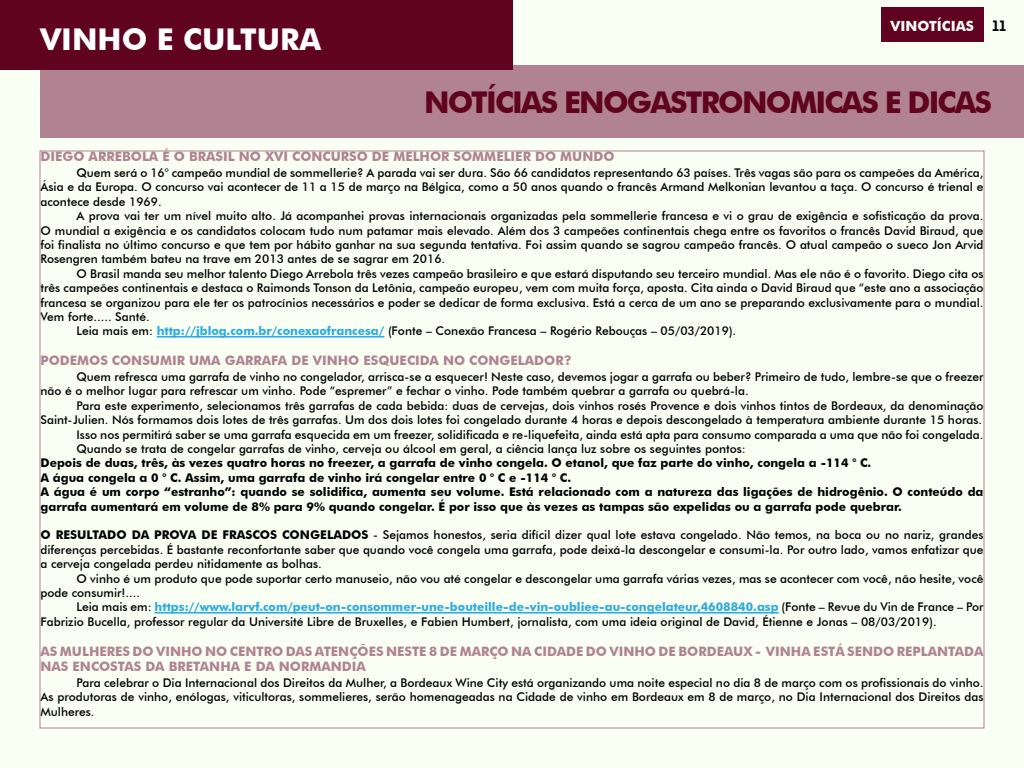
<style>
.page{position:relative;width:1024px;height:768px;background:#f9fff3}
.page>*{position:absolute;margin:0;border:0;box-sizing:border-box;transform-origin:0 0}
.t1{font:700 30px "Futura BT";color:#600320}
.t2{font:700 30px "Futura BT";color:#fff}
.t3{font:700 14px "Futura BT";color:#fff}
.t4{font:700 13px/15.6px "Futura BT";color:#b18392}
.t5{font:500 12px/14.4px "Futura BT";color:#000}
.t6{font:700 12px/14.4px "Futura BT";color:#000}
.s1{font-family:"Kontrapunkt Bob";font-size:15px;color:#000}
.s2{font-weight:700;color:#2babe2}
.s3{font-weight:700}
</style>
<div class="page">
<div style="left:881px;top:7px;width:103px;height:35px;background:#600320"></div>
<div style="left:40px;top:65px;width:984px;height:73px;background:#b18392"></div>
<hr style="left:157px;top:336px;width:227px;height:2px;background:#2babe2">
<hr style="left:155px;top:612px;width:624px;height:2px;background:#2babe2">
<div style="left:0;top:0;width:513px;height:70px;background:#600320"></div>
<h1 class="t2" style="left:40px;top:21px;width:23px">vinho</h1>
<h1 class="t2" style="left:157px;top:21px;width:47px">e cultura</h1>
<p class="t3" style="left:891px;top:18px;width:117px">vinotícias <span class="s1">11</span></p>
<h1 class="t1" style="left:424px;top:84px;width:18px">notícias</h1>
<h1 class="t1" style="left:564px;top:84px;width:22px">eno</h1>
<h1 class="t1" style="left:627px;top:84px;width:44px">gastronomicas</h1>
<h1 class="t1" style="left:885px;top:84px;width:41px">e dicas</h1>
<p class="t4" style="left:40px;top:149px;width:576px">DIEGO ARREBOLA É O BRASIL NO XVI CONCURSO DE MELHOR SOMMELIER DO MUNDO</p>
<p class="t5" style="left:40px;top:165px;width:944px;text-indent:36px">Quem será o 16° campeão mundial de sommellerie? A parada vai ser dura. São 66 candidatos representando 63 países. Três vagas são para os campeões da América, Ásia e da Europa. O concurso vai acontecer de 11 a 15 de março na Bélgica, como a 50 anos quando o francês Armand Melkonian levantou a taça. O concurso é trienal e acontece desde 1969.<br>A</p>
<p class="t5" style="left:40px;top:209px;width:945px;text-indent:48px">prova vai ter um nível muito alto. Já acompanhei provas internacionais organizadas pela sommellerie francesa e vi o grau de exigência e sofisticação da prova.<br>O mundial a exigência e os candidatos colocam tudo num patamar mais elevado. Além dos 3 campeões continentais chega entre os favoritos o francês David Biraud, que foi finalista no último concurso e que tem por hábito ganhar na sua segunda tentativa. Foi assim quando se sagrou campeão francês. O atual campeão o sueco Jon Arvid Rosengren também bateu na trave em 2013 antes de se sagrar em 2016.<br>O</p>
<p class="t5" style="left:90px;top:266px;width:895px">Brasil manda seu melhor talento Diego Arrebola três vezes campeão brasileiro e que estará disputando seu terceiro mundial. Mas ele não é o favorito. Diego cita os</p>
<p class="t5" style="left:40px;top:281px;width:945px">três campeões continentais e destaca o Raimonds Tonson da Letônia, campeão europeu, vem com muita força, aposta. Cita ainda o David Biraud que “este ano a associação</p>
<p class="t5" style="left:40px;top:295px;width:944px">francesa se organizou para ele ter os patrocínios necessários e poder se dedicar de forma exclusiva. Está a cerca de um ano se preparando exclusivamente para o mundial.</p>
<p class="t5" style="left:40px;top:309px;width:111px">Vem forte..... Santé.</p>
<p class="t5" style="left:76px;top:324px;width:661px">Leia mais em: <span class="s2">http://jblog.com.br/conexaofrancesa/</span> (Fonte – Conexão Francesa – Rogério Rebouças – 05/03/2019).</p>
<p class="t4" style="left:40px;top:353px;width:533px">PODEMOS CONSUMIR UMA GARRAFA DE VINHO ESQUECIDA NO CONGELADOR?</p>
<p class="t5" style="left:40px;top:369px;width:945px;text-indent:36px">Quem refresca uma garrafa de vinho no congelador, arrisca-se a esquecer! Neste caso, devemos jogar a garrafa ou beber? Primeiro de tudo, lembre-se que o freezer não é o melhor lugar para refrescar um vinho. Pode “espremer” e fechar o vinho. Pode também quebrar a garrafa ou quebrá-la.</p>
<p class="t5" style="left:40px;top:398px;width:945px;text-align:justify;text-indent:36px">Para este experimento, selecionamos três garrafas de cada bebida: duas de cervejas, dois vinhos rosés Provence e dois vinhos tintos de Bordeaux, da denominação Saint-Julien. Nós formamos dois lotes de três garrafas. Um dos dois lotes foi congelado durante 4 horas e depois descongelado à temperatura ambiente durante 15 horas.<br>I</p>
<p class="t5" style="left:76px;top:427px;width:908px">sso nos permitirá saber se uma garrafa esquecida em um freezer, solidificada e re-liquefeita, ainda está apta para consumo comparada a uma que não foi congelada.<br>Quando se trata de congelar garrafas de vinho, cerveja ou álcool em geral, a ciência lança luz sobre os seguintes pontos:</p>
<p class="t6" style="left:40px;top:456px;width:945px">Depois de duas, três, às vezes quatro horas no freezer, a garrafa de vinho congela. O etanol, que faz parte do vinho, congela a -114 ° C.<br>A água congela a 0 ° C. Assim, uma garrafa de vinho irá congelar entre 0 ° C e -114 ° C.<br>A água é um corpo “estranho”: quando se solidifica, aumenta seu volume. Está relacionado com a natureza das ligações de hidrogênio. O conteúdo da garrafa aumentará em volume de 8% para 9% quando congelar. É por isso que às vezes as tampas são expelidas ou a garrafa pode quebrar.</p>
<p class="t5" style="left:40px;top:528px;width:945px"><span class="s3">O RESULTADO DA PROVA DE FRASCOS CONGELADOS</span> - Sejamos honestos, seria difícil dizer qual lote estava congelado. N ão temos, na boca ou no nariz, grandes diferenças percebidas. É bastante reconfortante saber que quando você congela uma garrafa, pode deixá-la descongelar e consumi-la. Por outro lado, vamos enfatizar que a cerveja congelada perdeu nitidamente as bolhas.<br>O</p>
<p class="t5" style="left:40px;top:571px;width:944px;text-indent:50px">vinho é um produto que pode suportar certo manuseio, não vou até congelar e descongelar uma garrafa várias vezes, mas se acontecer com você, não hesite, você pode consumir!....</p>
<p class="t5" style="left:40px;top:600px;width:945px;text-indent:36px">Leia mais em: <span class="s2">https://www.larvf.com/peut-on-consommer-une-bouteille-de-vin-oubliee-au-congelateur,4608840.asp</span> (Fonte – Revue du Vin de France – Por<br>Fabrizio Bucella, professor regular da Université Libre de Bruxelles, e Fabien Humbert, jornalista, com uma ideia original de David, Étienne e Jonas – 08/03/2019).</p>
<p class="t4" style="left:40px;top:643px;width:944px">AS MULHERES DO VINHO NO CENTRO DAS ATENÇÕES NESTE 8 DE MARÇO NA CIDADE DO VINHO DE BORDEAUX - VINHA ESTÁ SENDO REPLANTADA<br>NAS ENCOSTAS DA BRETANHA E DA NORMANDIA</p>
<p class="t5" style="left:40px;top:675px;width:945px;text-align:justify;text-indent:36px">Para celebrar o Dia I nternacional dos Direitos da Mulher, a Bordeaux Wine City está organizando uma noite especial no dia 8 de março com os profissionais do vinho.<br>As produtoras de vinho, enólogas, viticultoras, sommelieres, serão homenageadas na Cidade de vinho em Bordeaux em 8 de março, no Dia I nternacional dos Direitos das Mulheres.</p>
</div>
